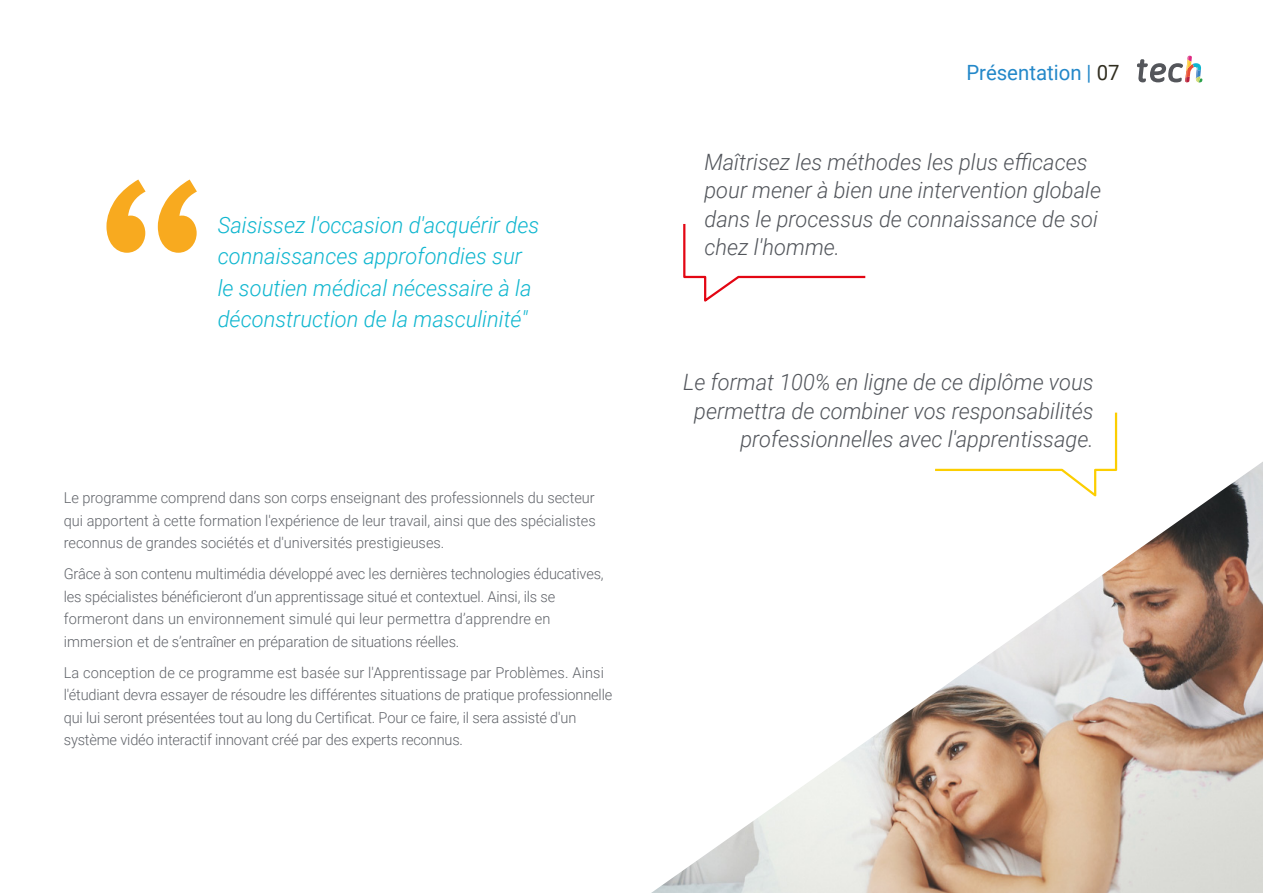
<style>
.page{position:relative;width:1263px;height:893px;background:#fff}
.page>*{position:absolute;margin:0;border:0;box-sizing:border-box;transform-origin:0 0}
.t1{font:italic 300 22.5px/28.5px "Roboto";color:#52555b;text-align:right}
.t2{font:italic 300 22.5px/31.5px "Roboto";color:#0fb6cf}
.t3{font:21px "Roboto";color:#2488c9}
.t4{font:300 15px/22.5px "Roboto";letter-spacing:-.01em;color:#61646a}
.s1{color:#312e20}
</style>
<div class="page">
<svg style="left:106px;top:180px;width:91px;height:73px"></svg>
<img style="left:651px;top:462px;width:612px;height:431px">
<svg style="left:1137px;top:56px;width:65px;height:27px"></svg>
<svg style="left:933px;top:412px;width:185px;height:88px"></svg>
<svg style="left:683px;top:224px;width:183px;height:78px"></svg>
<h1 class="t2" style="left:218px;top:208px;width:323px">Saisissez l'occasion d'acquérir des connaissances approfondies sur le soutien médical nécessaire à la déconstruction de la masculinité"</h1>
<p class="t4" style="left:64px;top:486px;width:533px;text-align:justify">Le programme comprend dans son corps enseignant des professionnels du secteur qui apportent à cette formation l'expérience de leur travail, ainsi que des spécialistes reconnus de grandes sociétés et d'universités prestigieuses.</p>
<p class="t4" style="left:64px;top:562px;width:541px">Grâce à son contenu multimédia développé avec les dernières technologies éducatives, les spécialistes bénéficieront d’un apprentissage situé et contextuel. Ainsi, ils se formeront dans un environnement simulé qui leur permettra d’apprendre en immersion et de s’entraîner en préparation de situations réelles.</p>
<p class="t4" style="left:64px;top:661px;width:550px">La conception de ce programme est basée sur l'Apprentissage par Problèmes. Ainsi l'étudiant devra essayer de résoudre les différentes situations de pratique professionnelle qui lui seront présentées tout au long du Certificat. Pour ce faire, il sera assisté d'un système vidéo interactif innovant créé par des experts reconnus.</p>
<h2 class="t3" style="left:966px;top:57px;width:155px">Présentation | <span class="s1">07</span></h2>
<h1 class="t1" style="left:704px;top:147px;width:398px;text-align:left">Maîtrisez les méthodes les plus efficaces pour mener à bien une intervention globale dans le processus de connaissance de soi chez l'homme.</h1>
<h1 class="t1" style="left:683px;top:367px;width:412px">Le format 100% en ligne de ce diplôme vous permettra de combiner vos responsabilités professionnelles avec l'apprentissage.</h1>
</div>
